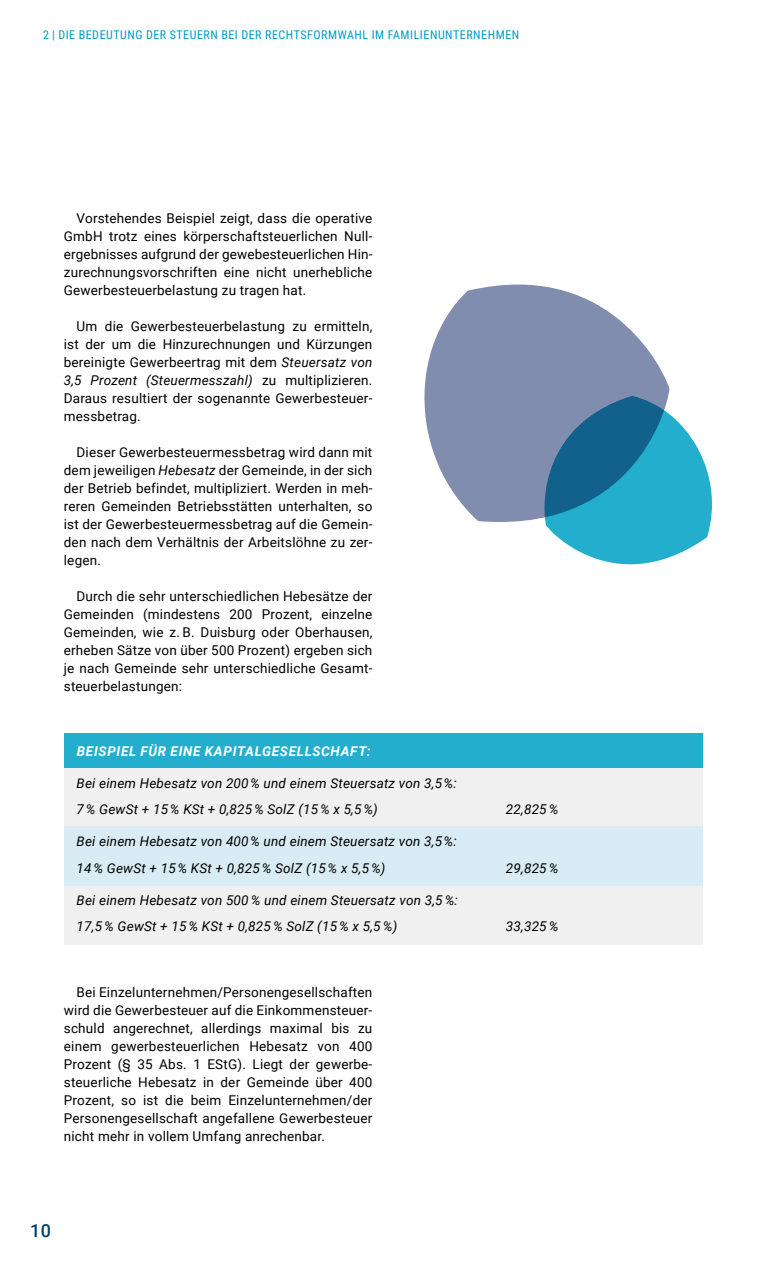
<style>
.page{position:relative;width:766px;height:1263px;background:#fff}
.page>*{position:absolute;margin:0;border:0;box-sizing:border-box;transform-origin:0 0}
.t1{font:500 18px "Roboto";color:#003e6e}
.t2{font:13.5px/18px "Roboto";letter-spacing:.015em;color:#000;text-align:justify}
.t3{font:italic 13.5px/26.2px "Roboto";letter-spacing:.015em;color:#000}
.t4{font:italic 700 13.5px "Roboto";letter-spacing:.05em;color:#fff}
.t5{font:12px "Roboto Condensed";letter-spacing:.045em;color:#009cc1}
.s1{font-style:italic}
</style>
<div class="page">
<div style="left:64px;top:884px;width:638px;height:60px;background:#f0f0f0"></div>
<div style="left:64px;top:765px;width:638px;height:61px;background:#f0f0f0"></div>
<div style="left:64px;top:826px;width:638px;height:60px;background:#d9ebf4"></div>
<svg style="left:424px;top:285px;width:246px;height:237px;fill:#818dae"></svg>
<svg style="left:533px;top:396px;width:179px;height:169px;background:#4da1c0"></svg>
<div style="left:64px;top:734px;width:638px;height:34px;background:#24aece"></div>
<p class="t5" style="left:43px;top:26px;width:477px">2 | DIE BEDEUTUNG DER STEUERN BEI DER RECHTSFORMWAHL IM FAMILIENUNTERNEHMEN</p>
<p class="t2" style="left:64px;top:208px;width:310px;text-indent:13px">Vorstehendes Beispiel zeigt, dass die operative GmbH trotz eines körperschaftsteuerlichen Null&shy;ergebnisses aufgrund der gewebesteuerlichen Hin&shy;zurechnungsvorschriften eine nicht unerhebliche Gewerbesteuerbelastung zu tragen hat.</p>
<p class="t2" style="left:64px;top:316px;width:310px;text-indent:13px">Um die Gewerbesteuerbelastung zu ermitteln, ist der um die Hinzurechnungen und Kürzungen bereinigte Gewerbeertrag mit dem <span class="s1">Steuersatz von 3,5 Prozent (Steuermesszahl)</span> zu multiplizieren.<br>Daraus resultiert der sogenannte Gewerbesteuer&shy;messbetrag.</p>
<p class="t2" style="left:64px;top:442px;width:310px;text-indent:13px">Dieser Gewerbesteuermessbetrag wird dann mit dem jeweiligen <span class="s1">Hebesatz</span> der Gemeinde, in der sich der Betrieb befindet, multipliziert. Werden in meh&shy;reren Gemeinden Betriebsstätten unterhalten, so ist der Gewerbesteuermessbetrag auf die Gemein&shy;den nach dem Verhältnis der Arbeitslöhne zu zer&shy;legen.</p>
<p class="t2" style="left:64px;top:586px;width:310px;text-indent:13px">Durch die sehr unterschiedlichen Hebesätze der Gemeinden (mindestens 200 Prozent, einzelne Gemeinden, wie z. B. Duisburg oder Oberhausen, erheben Sätze von über 500 Prozent) ergeben sich je nach Gemeinde sehr unterschiedliche Gesamt&shy;steuerbelastungen:</p>
<p class="t4" style="left:77px;top:741px;width:295px">BEISPIEL FÜR EINE KAPITALGESELLSCHAFT:</p>
<p class="t3" style="left:77px;top:769px;width:381px">Bei einem Hebesatz von 200% und einem Steuersatz von 3,5%:<br>7% GewSt + 15% KSt + 0,825% SolZ (15% x 5,5%)</p>
<p class="t3" style="left:77px;top:828px;width:381px">Bei einem Hebesatz von 400% und einem Steuersatz von 3,5%:<br>14% GewSt + 15% KSt + 0,825% SolZ (15% x 5,5%)</p>
<p class="t3" style="left:77px;top:886px;width:382px">Bei einem Hebesatz von 500 % und einem Steuersatz von 3,5 %:<br>17,5 % GewSt + 15 % KSt + 0,825 % SolZ (15 % x 5,5 %)</p>
<p class="t2" style="left:64px;top:982px;width:310px;text-indent:13px">Bei Einzelunternehmen/Personengesellschaften wird die Gewerbesteuer auf die Einkommensteuer&shy;schuld angerechnet, allerdings maximal bis zu einem gewerbesteuerlichen Hebesatz von 400<br>Prozent (§ 35 Abs. 1 EStG). Liegt der gewerbe&shy;steuerliche Hebesatz in der Gemeinde über 400<br>Prozent, so ist die beim Einzelunternehmen/der Personengesellschaft angefallene Gewerbesteuer nicht mehr in vollem Umfang anrechenbar.</p>
<h1 class="t1" style="left:30px;top:1218px;width:23px">10</h1>
<p class="t3" style="left:506px;top:796px;width:54px">22,825 %</p>
<p class="t3" style="left:506px;top:854px;width:54px">29,825 %</p>
<p class="t3" style="left:506px;top:913px;width:54px">33,325 %</p>
</div>
